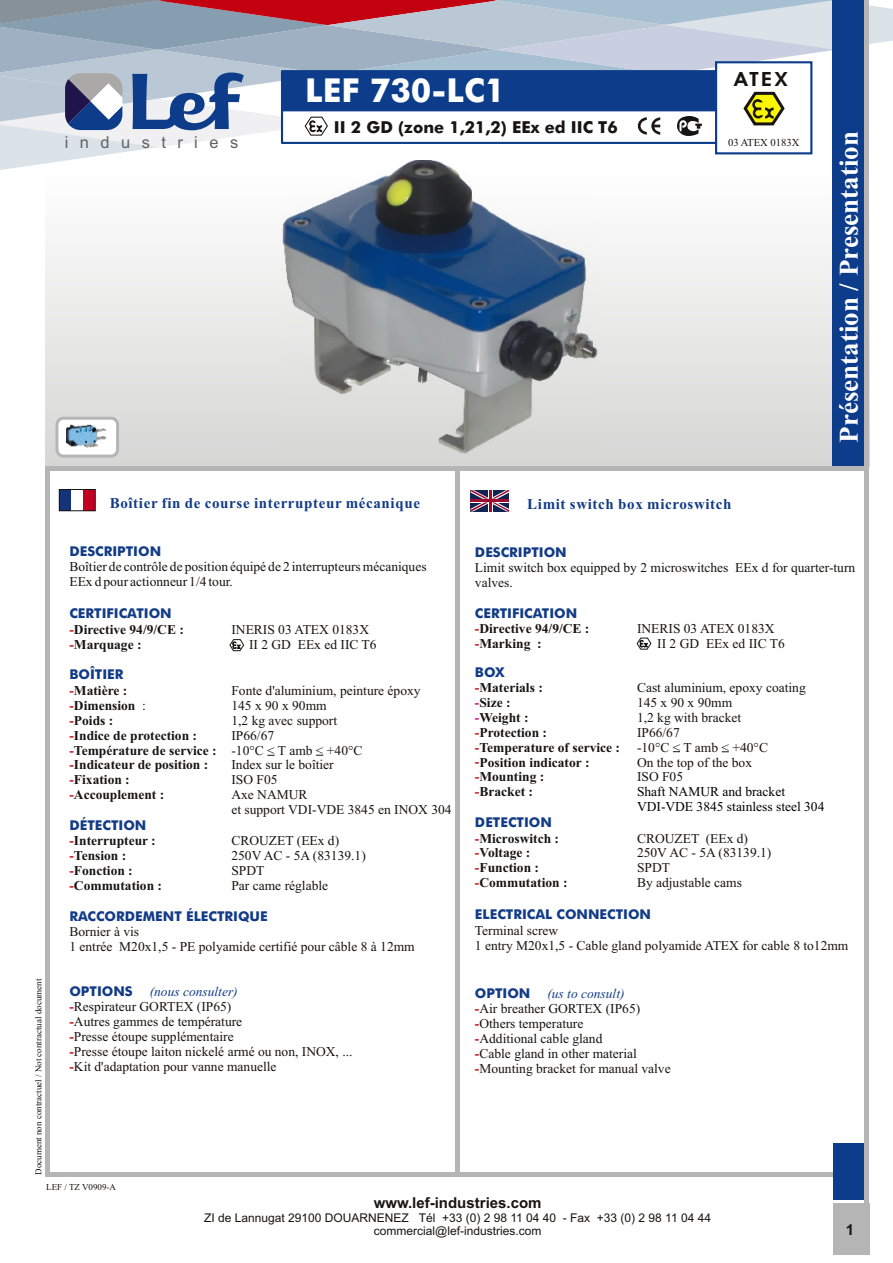
<style>
.page{position:relative;width:893px;height:1263px;background:#fff}
.page>*{position:absolute;margin:0;border:0;box-sizing:border-box;transform-origin:0 0}
.t1{font:500 33px "Futura BT";color:#fff}
.t2{font:700 27px "Times New Roman";color:#fff}
.t3{font:600 19.65px "Avant Garde IT Cby BT";color:#171412;scale:1.11 1}
.t4{font:500 16.5px "Futura BT";color:#171412}
.t5{font:16.5px "Arial";letter-spacing:.695em;color:#636363}
.t6{font:700 15px "Times New Roman";letter-spacing:.04em;color:#123b87}
.t7{font:700 15px "Arial";color:#171412}
.t8{font:13.5px/15px "Times New Roman";color:#171412}
.t9{font:700 13.5px/15px "Times New Roman";color:#171412}
.t10{font:500 13.5px "Futura BT";color:#123b87}
.t11{font:13.5px/15px "Times New Roman";color:#000}
.t12{font:italic 13.5px "Times New Roman";color:#123b87}
.t13{font:12px/13.4px "Arial";color:#171412;text-align:center}
.t14{font:10.65px "Times New Roman";color:#171412}
.t15{font:9px "Times New Roman";color:#171412}
.s1{color:#c2000f}
.s2{font-weight:400}
.s3{font-weight:700;color:#c2000f}
.s4{color:#c70069}
</style>
<div class="page">
<div style="left:45px;top:464px;width:5px;height:712px;background:#b5b5b5"></div>
<div style="left:455px;top:460px;width:5px;height:712px;background:#b5b5b5"></div>
<div style="left:45px;top:171px;width:824px;height:295px;background:linear-gradient(to bottom,#fff,#d6d6d5)"></div>
<hr style="left:45px;top:1172px;width:824px;height:4px;background:#b5b5b5">
<svg style="left:0;top:0;width:893px;height:172px"></svg>
<div style="left:55px;top:417px;width:64px;height:40px;background:#fff;border:3px solid #b5b5b5;border-radius:6px"></div>
<img style="left:67px;top:425px;width:40px;height:22px">
<svg style="left:229px;top:639px;width:15px;height:12px"></svg>
<div style="left:833px;top:1203px;width:36px;height:51px;background:#b5b5b5"></div>
<svg style="left:636px;top:637px;width:15px;height:13px"></svg>
<div style="left:833px;top:1143px;width:35px;height:56px;background:#0d3d8a"></div>
<svg style="left:471px;top:490px;width:38px;height:21px"></svg>
<div style="left:59px;top:489px;width:12px;height:22px;background:#143378"></div>
<div style="left:83px;top:489px;width:12px;height:22px;background:#c20021"></div>
<div style="left:59px;top:489px;width:37px;height:22px;border:1px solid #171412"></div>
<div style="left:832px;top:0;width:35px;height:467px;background:#0d3d8a"></div>
<hr style="left:865px;top:0;width:4px;height:1240px;background:#b5b5b5">
<img style="left:282px;top:160px;width:315px;height:293px">
<div style="left:45px;top:466px;width:824px;height:5px;background:#b5b5b5"></div>
<p class="t5" style="left:65px;top:135px;width:175px">industries</p>
<h1 class="t1" style="left:305px;top:77px;width:202px">LEF 730-LC1</h1>
<p class="t4" style="left:334px;top:120px;width:285px">II 2 GD (zone 1,21,2) EEx ed IIC T6</p>
<h3 class="t3" style="left:734px;top:71px;width:49px">ATEX</h3>
<p class="t14" style="left:728px;top:138px;width:73px">03 ATEX 0183X</p>
<p class="t6" style="left:110px;top:498px;width:312px">Boîtier fin de course interrupteur mécanique</p>
<p class="t6" style="left:527px;top:498px;width:206px">Limit switch box microswitch</p>
<p class="t10" style="left:475px;top:546px;width:93px">DESCRIPTION</p>
<p class="t10" style="left:69px;top:546px;width:93px">DESCRIPTION</p>
<h2 class="t2" style="left:839px;top:443px;width:313px;rotate:-90deg">Présentation / Presentation</h2>
<p class="t8" style="left:69px;top:561px;width:359px">Boîtier de contrôle de position équipé de 2 interrupteurs mécaniques<br>EEx d pour actionneur 1/4 tour.</p>
<p class="t9" style="left:69px;top:623px;width:116px"><span class="s1">-</span>Directive 94/9/CE :</p>
<p class="t8" style="left:231px;top:623px;width:139px">INERIS 03 ATEX 0183X</p>
<p class="t9" style="left:69px;top:638px;width:74px"><span class="s1">-</span>Marquage :</p>
<p class="t8" style="left:249px;top:638px;width:129px">II 2 GD EEx ed IIC T6</p>
<p class="t9" style="left:69px;top:684px;width:59px"><span class="s1">-</span>Matière :</p>
<p class="t8" style="left:231px;top:684px;width:191px">Fonte d'aluminium, peinture époxy</p>
<p class="t9" style="left:69px;top:699px;width:78px"><span class="s1">-</span>Dimension <span class="s2">:</span></p>
<p class="t8" style="left:231px;top:699px;width:97px">145 x 90 x 90mm</p>
<p class="t9" style="left:69px;top:714px;width:45px"><span class="s1">-</span>Poids :</p>
<p class="t8" style="left:231px;top:714px;width:107px">1,2 kg avec support</p>
<p class="t9" style="left:69px;top:729px;width:129px"><span class="s1">-</span>Indice de protection :</p>
<p class="t10" style="left:69px;top:608px;width:104px">CERTIFICATION</p>
<p class="t10" style="left:69px;top:669px;width:56px">BOÎTIER</p>
<p class="t9" style="left:69px;top:729px;width:295px;text-indent:162px"><span class="s2">IP66/67<br></span><span class="s1">-</span>Température de service : <span class="s2">-10°C &lt; T amb &lt; +40°C </span><span class="s1">-</span>Indicateur de position :</p>
<p class="t8" style="left:231px;top:759px;width:104px">Index sur le boîtier</p>
<p class="t15" style="left:35px;top:1175px;width:197px;rotate:-90deg">Document non contractuel / Not contractual document</p>
<p class="t9" style="left:69px;top:774px;width:62px"><span class="s1">-</span>Fixation :</p>
<p class="t8" style="left:231px;top:774px;width:48px">ISO F05</p>
<p class="t9" style="left:69px;top:789px;width:96px"><span class="s1">-</span>Accouplement :</p>
<p class="t8" style="left:231px;top:789px;width:222px">Axe NAMUR<br>et support VDI-VDE 3845 en INOX 304</p>
<p class="t9" style="left:69px;top:835px;width:88px"><span class="s1">-</span>Interrupteur :</p>
<p class="t8" style="left:231px;top:835px;width:109px">CROUZET (EEx d)</p>
<p class="t9" style="left:69px;top:850px;width:58px"><span class="s1">-</span>Tension :</p>
<p class="t8" style="left:231px;top:850px;width:136px">250V AC - 5A (83139.1)</p>
<p class="t9" style="left:69px;top:865px;width:65px"><span class="s1">-</span>Fonction :</p>
<p class="t8" style="left:231px;top:865px;width:35px">SPDT</p>
<p class="t9" style="left:69px;top:880px;width:94px"><span class="s1">-</span>Commutation :</p>
<p class="t8" style="left:231px;top:880px;width:98px">Par came réglable</p>
<p class="t8" style="left:69px;top:926px;width:347px">Bornier à vis<br>1 entrée M20x1,5 - PE polyamide certifié pour câble 8 à 12mm</p>
<p class="t10" style="left:69px;top:820px;width:78px">DÉTECTION</p>
<p class="t10" style="left:69px;top:911px;width:200px">RACCORDEMENT ÉLECTRIQUE</p>
<p class="t10" style="left:69px;top:986px;width:65px">OPTIONS</p>
<p class="t12" style="left:150px;top:987px;width:90px">(nous consulter)</p>
<p class="t8" style="left:69px;top:1001px;width:285px"><span class="s3">-</span>Respirateur GORTEX (IP65)<br><span class="s3">-</span>Autres gammes de température<br><span class="s3">-</span>Presse étoupe supplémentaire<br><span class="s3">-</span>Presse étoupe laiton nickelé armé ou non, INOX, ... <span class="s3">-</span>Kit d'adaptation pour vanne manuelle</p>
<p class="t15" style="left:46px;top:1184px;width:71px">LEF / TZ V0909-A</p>
<p class="t8" style="left:475px;top:561px;width:382px">Limit switch box equipped by 2 microswitches EEx d for quarter-turn valves.</p>
<p class="t9" style="left:475px;top:622px;width:116px"><span class="s1">-</span>Directive 94/9/CE :</p>
<p class="t8" style="left:637px;top:622px;width:139px">INERIS 03 ATEX 0183X</p>
<p class="t9" style="left:475px;top:637px;width:68px"><span class="s1">-</span>Marking :</p>
<p class="t8" style="left:657px;top:637px;width:129px">II 2 GD EEx ed IIC T6</p>
<p class="t9" style="left:475px;top:681px;width:69px"><span class="s1">-</span>Materials :</p>
<p class="t8" style="left:637px;top:681px;width:170px">Cast aluminium, epoxy coating</p>
<p class="t9" style="left:475px;top:696px;width:37px"><span class="s4">-</span>Size :</p>
<p class="t8" style="left:637px;top:696px;width:97px">145 x 90 x 90mm</p>
<p class="t9" style="left:475px;top:711px;width:55px"><span class="s4">-</span>Weight :</p>
<p class="t8" style="left:637px;top:711px;width:106px">1,2 kg with bracket</p>
<p class="t9" style="left:475px;top:726px;width:74px"><span class="s1">-</span>Protection :</p>
<p class="t8" style="left:637px;top:726px;width:44px">IP66/67</p>
<p class="t9" style="left:475px;top:741px;width:147px"><span class="s1">-</span>Temperature of service :</p>
<p class="t8" style="left:637px;top:741px;width:133px">-10°C &lt; T amb &lt; +40°C</p>
<p class="t9" style="left:475px;top:756px;width:116px"><span class="s1">-</span>Position indicator :</p>
<p class="t8" style="left:637px;top:756px;width:117px">On the top of the box</p>
<p class="t9" style="left:475px;top:771px;width:71px"><span class="s1">-</span>Mounting :</p>
<p class="t8" style="left:637px;top:771px;width:48px">ISO F05</p>
<p class="t9" style="left:475px;top:786px;width:60px"><span class="s1">-</span>Bracket :</p>
<p class="t9" style="left:475px;top:832px;width:86px"><span class="s1">-</span>Microswitch :</p>
<p class="t8" style="left:637px;top:832px;width:113px">CROUZET (EEx d)</p>
<p class="t9" style="left:475px;top:847px;width:57px"><span class="s1">-</span>Voltage :</p>
<p class="t8" style="left:637px;top:847px;width:136px">250V AC - 5A (83139.1)</p>
<p class="t9" style="left:475px;top:862px;width:66px"><span class="s1">-</span>Function :</p>
<p class="t8" style="left:637px;top:862px;width:35px">SPDT</p>
<p class="t9" style="left:475px;top:877px;width:94px"><span class="s1">-</span>Commutation :</p>
<p class="t8" style="left:637px;top:877px;width:106px">By adjustable cams</p>
<p class="t8" style="left:475px;top:924px;width:375px">Terminal screw<br>1 entry M20x1,5 - Cable gland polyamide ATEX for cable 8 to12mm</p>
<p class="t10" style="left:475px;top:607px;width:104px">CERTIFICATION</p>
<p class="t10" style="left:475px;top:666px;width:31px">BOX</p>
<p class="t11" style="left:637px;top:786px;width:189px">Shaft NAMUR and bracket<br>VDI-VDE 3845 stainless steel 304</p>
<p class="t10" style="left:475px;top:817px;width:78px">DETECTION</p>
<p class="t10" style="left:475px;top:909px;width:178px">ELECTRICAL CONNECTION</p>
<p class="t10" style="left:475px;top:988px;width:57px">OPTION</p>
<p class="t12" style="left:547px;top:988px;width:79px">(us to consult)</p>
<p class="t8" style="left:475px;top:1002px;width:197px"><span class="s3">-</span>Air breather GORTEX (IP65) <span class="s3">-</span>Others temperature<br><span class="s3">-</span>Additional cable gland<br><span class="s3">-</span>Cable gland in other material <span class="s3">-</span>Mounting bracket for manual valve</p>
<p class="t7" style="left:374px;top:1197px;width:169px">www.lef-industries.com</p>
<p class="t13" style="left:204px;top:1212px;width:508px">ZI de Lannugat 29100 DOUARNENEZ Tél +33 (0) 2 98 11 04 40 - Fax +33 (0) 2 98 11 04 44 commercial@lef-industries.com</p>
<p class="t7" style="left:846px;top:1224px;width:10px">1</p>
</div>
